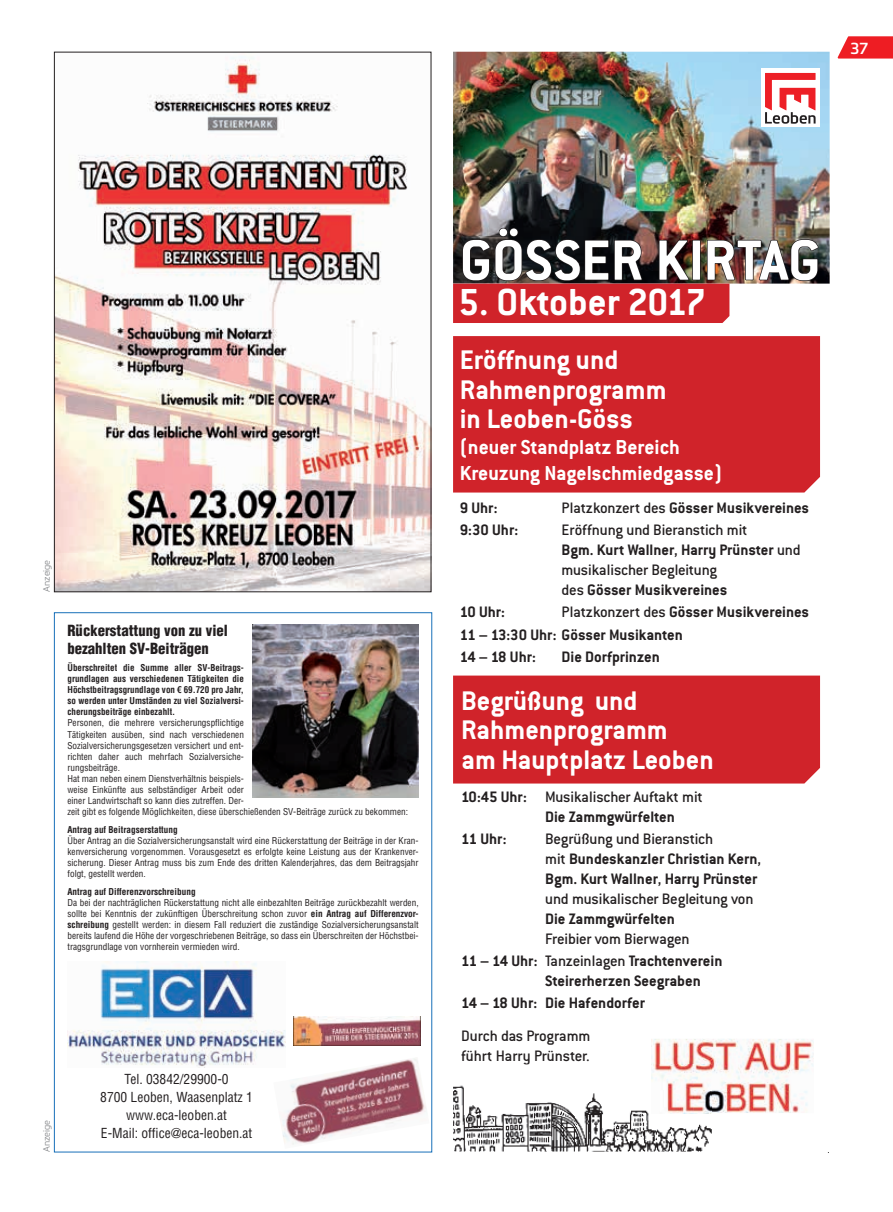
<style>
.page{position:relative;width:893px;height:1212px;background:#fff}
.page>*{position:absolute;margin:0;border:0;box-sizing:border-box;transform-origin:0 0}
.t1{font:700 62.1px "Conduit ITC";color:#fff}
.t2{font:700 41.25px "Conduit ITC";color:#fff}
.t3{font:700 29.55px/29.5px "Conduit ITC";color:#fff}
.t4{font:700 22.2px/25.8px "Conduit ITC";color:#fff}
.t5{font:500 16.65px/20px "Conduit ITC";letter-spacing:-.015em;color:#231f20}
.t6{font:700 16.65px/22.2px "Conduit ITC";color:#231f20}
.t7{font:600 15.75px "Metronic Pro";color:#fff}
.t8{font:900 condensed 15px/18px "Helvetica LT";color:#231f20}
.t9{font:condensed 13.5px/18px "Helvetica LT";color:#231f20;text-align:center}
.t10{font:condensed 9.3px/11.1px "Helvetica LT";color:#231f20;text-align:justify}
.t11{font:700 condensed 9.3px/11.1px "Helvetica LT";color:#231f20;text-align:justify}
.t12{font:300 9px "Metronic Pro";color:#808285}
.s1{font-weight:700}
.s2{font-weight:500}
</style>
<div class="page">
<img style="left:56px;top:56px;width:373px;height:534px">
<img style="left:67px;top:962px;width:219px;height:105px">
<img style="left:293px;top:1016px;width:128px;height:30px">
<img style="left:252px;top:624px;width:167px;height:173px">
<img style="left:273px;top:1057px;width:153px;height:88px">
<img style="left:453px;top:52px;width:377px;height:232px">
<img style="left:453px;top:227px;width:366px;height:96px">
<div style="left:453px;top:675px;width:367px;height:108px;background:#d0232a"></div>
<div style="left:453px;top:336px;width:367px;height:156px;background:#d0232a"></div>
<div style="left:761px;top:68px;width:59px;height:59px;background:#fff"></div>
<svg style="left:765px;top:73px;width:51px;height:51px"></svg>
<img style="left:453px;top:1085px;width:259px;height:66px">
<img style="left:651px;top:1039px;width:163px;height:74px">
<img style="left:651px;top:1064px;width:61px;height:49px">
<svg style="left:837px;top:36px;width:56px;height:23px"></svg>
<h3 class="t7" style="left:851px;top:38px;width:19px">37</h3>
<p class="t12" style="left:40px;top:592px;width:34px;rotate:-90deg">Anzeige</p>
<h3 class="t8" style="left:67px;top:622px;width:162px">Rückerstattung von zu viel bezahlten SV-Beiträgen</h3>
<p class="t11" style="left:67px;top:662px;width:178px">Überschreitet die Summe aller SV-Beitrags&shy;grundlagen aus verschiedenen Tätigkeiten die Höchstbeitragsgrundlage von € 69.720 pro Jahr, so werden unter Umständen zu viel Sozialversi&shy;cherungsbeiträge einbezahlt.</p>
<p class="t10" style="left:67px;top:717px;width:342px;text-align:left">Personen, die mehrere versicherungspflichtige<br>Tätigkeiten ausüben, sind nach verschiedenen<br>Sozialversicherungsgesetzen versichert und ent-<br>richten daher auch mehrfach Sozialversiche-<br>rungsbeiträge.<br>Hat man neben einem Dienstverhältnis beispiels-<br>weise Einkünfte aus selbständiger Arbeit oder<br>einer Landwirtschaft so kann dies zutreffen. Der-<br>zeit gibt es folgende Möglichkeiten, diese überschießenden SV-Beiträge zurück zu bekommen:</p>
<p class="t11" style="left:67px;top:824px;width:112px">Antrag auf Beitragserstattung</p>
<p class="t10" style="left:67px;top:835px;width:353px">Über Antrag an die Sozialversicherungsanstalt wird eine Rückerstattung der Beiträge in der Kran&shy;kenversicherung vorgenommen. Vorausgesetzt es erfolgte keine Leistung aus der Krankenver&shy;sicherung. Dieser Antrag muss bis zum Ende des dritten Kalenderjahres, das dem Beitragsjahr folgt, gestellt werden.</p>
<p class="t11" style="left:67px;top:885px;width:130px">Antrag auf Differenzvorschreibung</p>
<p class="t10" style="left:67px;top:897px;width:353px">Da bei der nachträglichen Rückerstattung nicht alle einbezahlten Beiträge zurückbezahlt werden, sollte bei Kenntnis der zukünftigen Überschreitung schon zuvor <span class="s1">ein Antrag auf Differenzvor&shy;schreibung</span> gestellt werden: in diesem Fall reduziert die zuständige Sozialversicherungsanstalt bereits laufend die Höhe der vorgeschriebenen Beiträge, so dass ein Überschreiten der Höchstbei&shy;tragsgrundlage von vornherein vermieden wird.</p>
<p class="t12" style="left:40px;top:1152px;width:34px;rotate:-90deg">Anzeige</p>
<h3 class="t9" style="left:100px;top:1070px;width:154px">Tel. 03842/29900-0<br>8700 Leoben, Waasenplatz 1 www.eca-leoben.at<br>E-Mail: office@eca-leoben.at</h3>
<h1 class="t1" style="left:460px;top:224px;width:362px">GÖSSER KIRTAG</h1>
<h2 class="t2" style="left:458px;top:278px;width:249px">5. Oktober 2017</h2>
<h3 class="t3" style="left:460px;top:345px;width:208px">Eröffnung und<br>Rahmenprogramm in Leoben-Göss</h3>
<h3 class="t4" style="left:460px;top:434px;width:264px">(neuer Standplatz Bereich<br>Kreuzung Nagelschmiedgasse)</h3>
<h3 class="t6" style="left:460px;top:497px;width:39px">9 Uhr:</h3>
<h3 class="t6" style="left:562px;top:497px;width:249px"><span class="s2">Platzkonzert des</span> Gösser Musikvereines</h3>
<h3 class="t6" style="left:460px;top:519px;width:60px">9:30 Uhr:</h3>
<h3 class="t5" style="left:562px;top:520px;width:241px">Eröffnung und Bieranstich mit<br><span class="s1">Bgm. Kurt Wallner</span>, <span class="s1">Harry Prünster</span> und musikalischer Begleitung<br>des <span class="s1">Gösser Musikvereines</span></h3>
<h3 class="t6" style="left:460px;top:601px;width:47px">10 Uhr:</h3>
<h3 class="t6" style="left:460px;top:601px;width:351px;text-indent:102px"><span class="s2">Platzkonzert des</span> Gösser Musikvereines<br>11 – 13:30 Uhr: Gösser Musikanten<br>14 – 18 Uhr:</h3>
<h3 class="t6" style="left:562px;top:645px;width:100px">Die Dorfprinzen</h3>
<h3 class="t3" style="left:461px;top:685px;width:254px">Begrüßung und<br>Rahmenprogramm<br>am Hauptplatz Leoben</h3>
<h3 class="t6" style="left:545px;top:786px;width:159px;line-height:20px;text-indent:-84px">10:45 Uhr: <span class="s2">Musikalischer Auftakt mit<br></span>Die Zammgwürfelten</h3>
<h3 class="t6" style="left:461px;top:827px;width:47px">11 Uhr:</h3>
<h3 class="t5" style="left:545px;top:829px;width:217px">Begrüßung und Bieranstich<br>mit <span class="s1">Bundeskanzler Christian Kern</span>,<br><span class="s1">Bgm. Kurt Wallner</span>, <span class="s1">Harry Prünster </span>und musikalischer Begleitung von</h3>
<h3 class="t6" style="left:545px;top:907px;width:131px">Die Zammgwürfelten</h3>
<h3 class="t5" style="left:461px;top:927px;width:263px;line-height:22.2px;text-indent:84px">Freibier vom Bierwagen<br><span class="s1">11 – 14 Uhr:</span> Tanzeinlagen <span class="s1">Trachtenverein</span></h3>
<h3 class="t6" style="left:461px;top:969px;width:241px;text-indent:84px">Steirerherzen Seegraben<br>14 – 18 Uhr: Die Hafendorfer</h3>
<h3 class="t5" style="left:461px;top:1025px;width:131px">Durch das Programm führt Harry Prünster.</h3>
</div>
